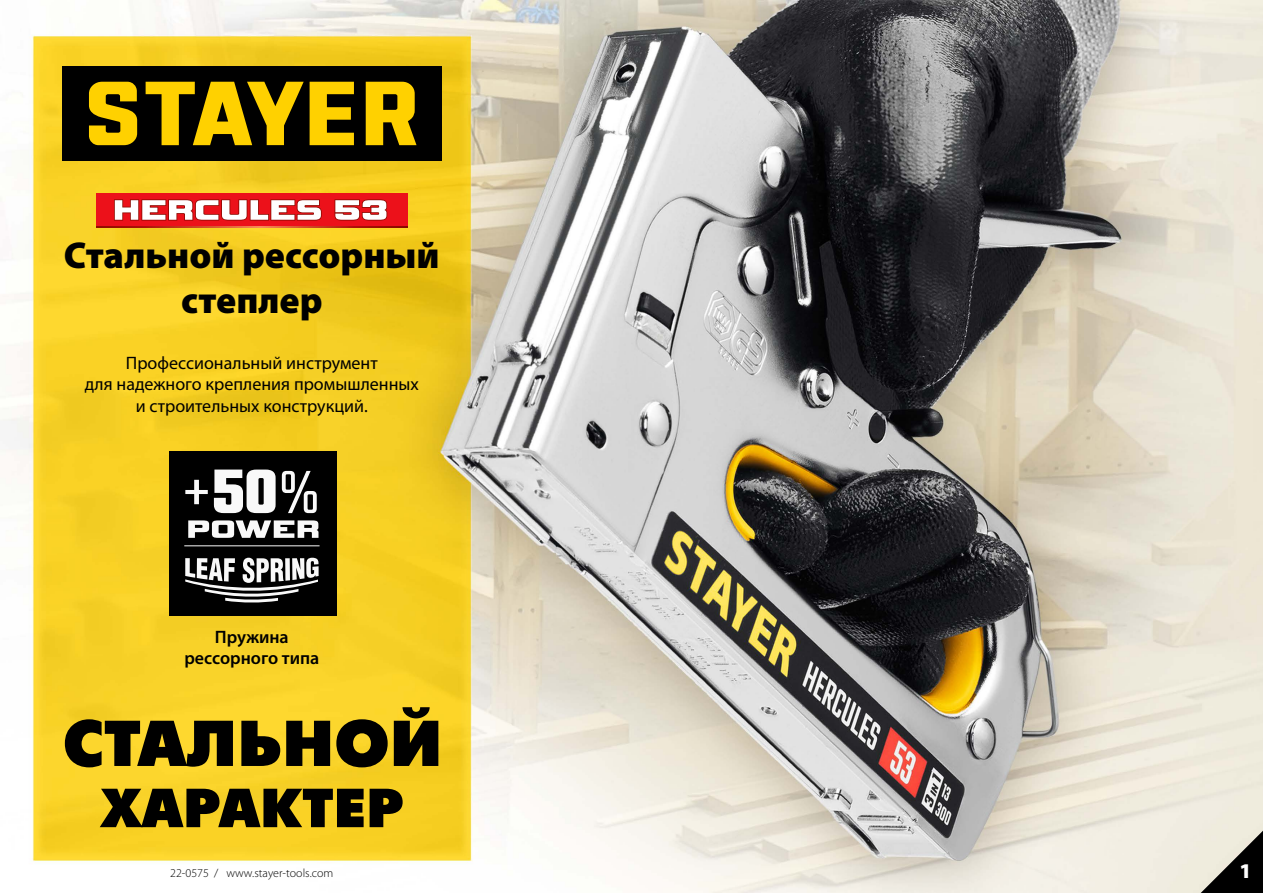
<style>
.page{position:relative;width:1263px;height:893px;background:#fff}
.page>*{position:absolute;margin:0;border:0;box-sizing:border-box;transform-origin:0 0}
.t1{font:900 37.5px/45px "Myriad Pro";color:#000;text-align:center}
.t2{font:900 21px "Myriad Pro";color:#fff}
.t3{font:18px/21.6px "Myriad Pro";color:#000;text-align:center}
.t4{font:600 18px/21.6px "Myriad Pro";color:#000;text-align:center}
.t5{font:300 12px "Myriad Pro";letter-spacing:.005em;color:#000}
</style>
<div class="page">
<img style="left:0;top:0;width:1263px;height:893px">
<svg style="left:1201px;top:831px;width:62px;height:62px"></svg>
<div style="left:62px;top:66px;width:380px;height:95px;background:#000"></div>
<svg style="left:89px;top:82px;width:327px;height:63px"></svg>
<svg style="left:97px;top:226px;width:311px;height:1px"></svg>
<div style="left:96px;top:193px;width:312px;height:33px;background:#ec111a"></div>
<svg style="left:114px;top:199px;width:274px;height:22px"></svg>
<div style="left:169px;top:451px;width:167px;height:164px;background:#000"></div>
<svg style="left:185px;top:480px;width:23px;height:24px"></svg>
<svg style="left:214px;top:470px;width:62px;height:43px"></svg>
<svg style="left:282px;top:471px;width:35px;height:42px"></svg>
<svg style="left:188px;top:520px;width:130px;height:18px"></svg>
<svg style="left:185px;top:558px;width:134px;height:45px"></svg>
<hr style="left:184px;top:545px;width:136px;height:1px;background:#f9f9f9">
<svg style="left:100px;top:789px;width:303px;height:38px"></svg>
<svg style="left:65px;top:707px;width:373px;height:60px"></svg>
<h1 class="t1" style="left:64px;top:231px;width:377px">Стальной рессорный степлер</h1>
<p class="t3" style="left:85px;top:352px;width:335px">Профессиональный инструмент<br>для надежного крепления промышленных и строительных конструкций.</p>
<p class="t4" style="left:184px;top:625px;width:136px">Пружина рессорного типа</p>
<p class="t5" style="left:170px;top:866px;width:165px">22-0575 / www.stayer-tools.com</p>
<p class="t2" style="left:1239px;top:856px;width:14px">1</p>
</div>
